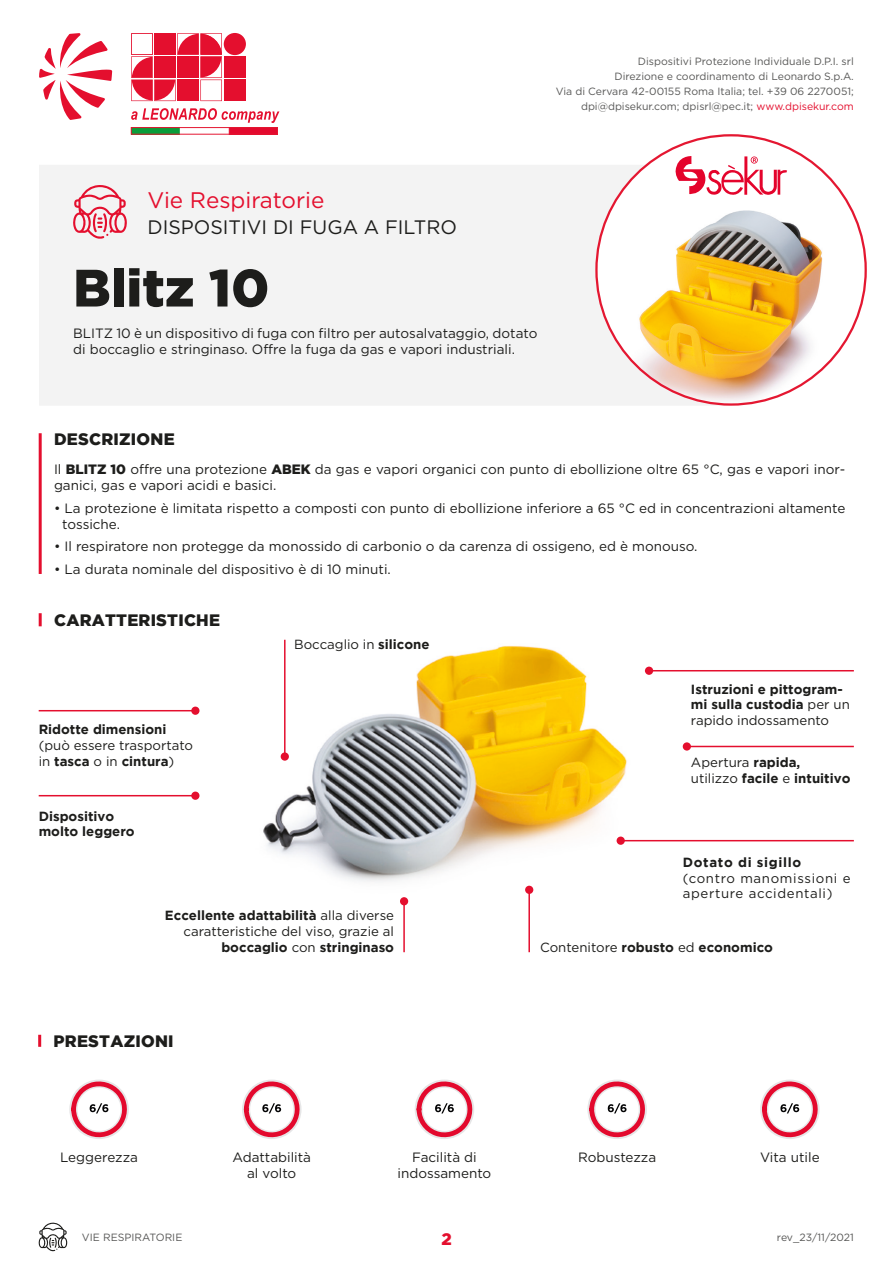
<style>
.page{position:relative;width:893px;height:1263px;background:#fff}
.page>*{position:absolute;margin:0;border:0;box-sizing:border-box;transform-origin:0 0}
.t1{font:900 52.5px "Gotham";color:#1d1d1b}
.t2{font:22.5px "Gotham";color:#e40f2e}
.t3{font:19.5px "Gotham";color:#1d1d1b}
.t4{font:900 16.5px "Gotham";letter-spacing:.015em;color:#1d1d1b}
.t5{font:900 16.5px "Gotham";color:#e40f2e}
.t6{font:13.5px/16.2px "Gotham";color:#1d1d1b}
.t7{font:700 13.2px/15.9px "Gotham";color:#1d1d1b}
.t8{font:13.2px "Gotham";color:#1d1d1b}
.t9{font:13.2px/15.9px "Gotham";letter-spacing:.05em;color:#1d1d1b}
.t10{font:700 13.2px "Gotham";letter-spacing:.05em;color:#1d1d1b}
.t11{font:10.5px/15px "Gotham";color:#575756;text-align:right}
.s1{color:#e40f2e}
.s2{font-weight:900}
.s3{font-weight:400}
.s4{font-weight:700}
</style>
<div class="page">
<svg style="left:39px;top:1222px;width:28px;height:29px"></svg>
<div style="left:224px;top:56px;width:22px;height:22px;background:#e40f2e"></div>
<div style="left:224px;top:80px;width:22px;height:21px;background:#e40f2e"></div>
<div style="left:224px;top:33px;width:22px;height:22px;background:#e40f2e;border-radius:50%"></div>
<svg style="left:131px;top:33px;width:91px;height:68px"></svg>
<svg style="left:131px;top:108px;width:148px;height:15px"></svg>
<svg style="left:39px;top:33px;width:73px;height:87px"></svg>
<img style="left:133px;top:129px;width:143px;height:3px">
<div style="left:131px;top:127px;width:147px;height:7px;border:1px solid #e41731"></div>
<div style="left:39px;top:165px;width:713px;height:241px;background:#f3f3f3"></div>
<hr style="left:39px;top:433px;width:3px;height:141px;background:#e40f2e">
<svg style="left:39px;top:613px;width:3px;height:13px"></svg>
<svg style="left:73px;top:184px;width:54px;height:55px"></svg>
<svg style="left:596px;top:135px;width:270px;height:269px"></svg>
<img style="left:604px;top:185px;width:254px;height:219px">
<img style="left:197px;top:639px;width:521px;height:267px">
<svg style="left:675px;top:156px;width:112px;height:43px"></svg>
<hr style="left:39px;top:710px;width:154px;height:1px;background:#e40f2e">
<hr style="left:621px;top:840px;width:233px;height:1px;background:#e40f2e">
<hr style="left:684px;top:746px;width:170px;height:1px;background:#e40f2e">
<hr style="left:645px;top:670px;width:209px;height:1px;background:#e40f2e">
<hr style="left:39px;top:795px;width:154px;height:1px;background:#e40f2e">
<hr style="left:284px;top:640px;width:2px;height:115px;background:#e40f2e">
<hr style="left:403px;top:901px;width:2px;height:51px;background:#e40f2e">
<hr style="left:528px;top:891px;width:2px;height:61px;background:#e40f2e">
<div style="left:191px;top:791px;width:8px;height:9px;background:#e40f2e;border-radius:50%"></div>
<div style="left:281px;top:752px;width:8px;height:9px;background:#e40f2e;border-radius:50%"></div>
<div style="left:400px;top:897px;width:8px;height:8px;background:#e40f2e;border-radius:50%"></div>
<div style="left:525px;top:886px;width:8px;height:8px;background:#e40f2e;border-radius:50%"></div>
<div style="left:191px;top:707px;width:8px;height:8px;background:#e40f2e;border-radius:50%"></div>
<div style="left:617px;top:836px;width:8px;height:9px;background:#e40f2e;border-radius:50%"></div>
<div style="left:683px;top:742px;width:8px;height:9px;background:#e40f2e;border-radius:50%"></div>
<div style="left:645px;top:667px;width:8px;height:8px;background:#e40f2e;border-radius:50%"></div>
<svg style="left:38px;top:1035px;width:3px;height:12px"></svg>
<svg style="left:69px;top:1079px;width:60px;height:60px"></svg>
<svg style="left:242px;top:1079px;width:60px;height:60px"></svg>
<svg style="left:415px;top:1079px;width:59px;height:60px"></svg>
<svg style="left:587px;top:1079px;width:60px;height:60px"></svg>
<svg style="left:760px;top:1079px;width:60px;height:60px"></svg>
<p class="t11" style="left:556px;top:54px;width:300px">Dispositivi Protezione Individuale D.P.I. srl<br>Direzione e coordinamento di Leonardo S.p.A.<br>Via di Cervara 42-00155 Roma Italia; tel. +39 06 2270051; dpi@dpisekur.com; dpisrl@pec.it; <span class="s1">www.dpisekur.com</span></p>
<p class="t2" style="left:148px;top:187px;width:178px">Vie Respiratorie</p>
<p class="t3" style="left:148px;top:217px;width:311px">DISPOSITIVI DI FUGA A FILTRO</p>
<p class="t1" style="left:73px;top:258px;width:198px">Blitz 10</p>
<p class="t6" style="left:73px;top:325px;width:466px">BLITZ 10 è un dispositivo di fuga con filtro per autosalvataggio, dotato di boccaglio e stringinaso. Offre la fuga da gas e vapori industriali.</p>
<p class="t4" style="left:54px;top:430px;width:122px">DESCRIZIONE</p>
<p class="t6" style="left:54px;top:461px;width:793px">Il <span class="s2">BLITZ 10</span> offre una protezione <span class="s2">ABEK</span> da gas e vapori organici con punto di ebollizione oltre 65 °C, gas e vapori inor&shy;ganici, gas e vapori acidi e basici.</p>
<p class="t6" style="left:54px;top:500px;width:793px">• La protezione è limitata rispetto a composti con punto di ebollizione inferiore a 65 °C ed in concentrazioni altamente</p>
<p class="t6" style="left:62px;top:516px;width:60px">tossiche.</p>
<p class="t6" style="left:54px;top:538px;width:645px">• Il respiratore non protegge da monossido di carbonio o da carenza di ossigeno, ed è monouso.</p>
<p class="t6" style="left:54px;top:561px;width:338px">• La durata nominale del dispositivo è di 10 minuti.</p>
<p class="t4" style="left:54px;top:611px;width:167px">CARATTERISTICHE</p>
<p class="t7" style="left:39px;top:721px;width:156px">Ridotte dimensioni <span class="s3">(può essere trasportato in</span> tasca <span class="s3">o in</span> cintura<span class="s3">)</span></p>
<p class="t7" style="left:39px;top:807px;width:77px">Dispositivo</p>
<p class="t7" style="left:39px;top:823px;width:97px">molto leggero</p>
<p class="t8" style="left:294px;top:637px;width:137px">Boccaglio in <span class="s4">silicone</span></p>
<p class="t7" style="left:165px;top:907px;width:231px">Eccellente adattabilità <span class="s3">alla diverse</span></p>
<p class="t8" style="left:184px;top:924px;width:212px">caratteristiche del viso, grazie al</p>
<p class="t7" style="left:221px;top:939px;width:174px">boccaglio <span class="s3">con</span> stringinaso</p>
<p class="t4" style="left:54px;top:1031px;width:122px">PRESTAZIONI</p>
<p class="t6" style="left:60px;top:1149px;width:79px">Leggerezza</p>
<p class="t6" style="left:232px;top:1149px;width:80px">Adattabilità</p>
<p class="t6" style="left:247px;top:1165px;width:51px">al volto</p>
<p class="t6" style="left:412px;top:1149px;width:66px">Facilità di</p>
<p class="t6" style="left:398px;top:1165px;width:95px">indossamento</p>
<p class="t7" style="left:691px;top:680px;width:160px">Istruzioni e pittogram&shy;mi sulla custodia <span class="s3">per un rapido indossamento</span></p>
<p class="t8" style="left:691px;top:755px;width:111px">Apertura <span class="s4">rapida,</span></p>
<p class="t7" style="left:691px;top:770px;width:161px"><span class="s3">utilizzo</span> facile <span class="s3">e</span> intuitivo</p>
<p class="t10" style="left:683px;top:854px;width:120px">Dotato di sigillo</p>
<p class="t9" style="left:683px;top:870px;width:169px">(contro manomissioni e aperture accidentali)</p>
<p class="t7" style="left:540px;top:939px;width:234px"><span class="s3">Contenitore</span> robusto <span class="s3">ed</span> economico</p>
<p class="t6" style="left:578px;top:1149px;width:80px">Robustezza</p>
<p class="t6" style="left:760px;top:1149px;width:61px">Vita utile</p>
<p class="t11" style="left:82px;top:1230px;width:102px">VIE RESPIRATORIE</p>
<p class="t5" style="left:441px;top:1230px;width:12px">2</p>
<p class="t11" style="left:777px;top:1230px;width:78px">rev_23/11/2021</p>
</div>
